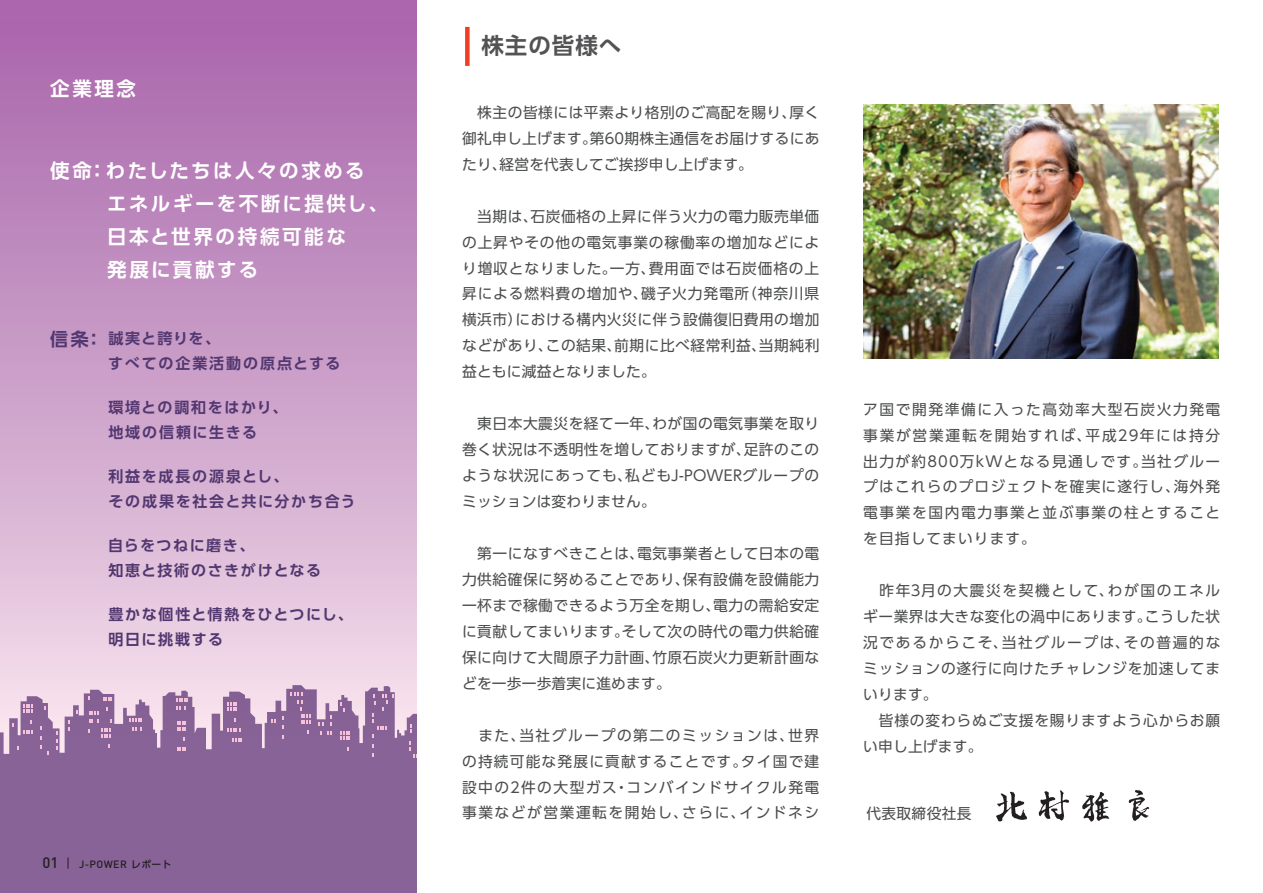
<style>
.page{position:relative;width:1263px;height:893px;background:#fff}
.page>*{position:absolute;margin:0;border:0;box-sizing:border-box;transform-origin:0 0}
.t1{font:700 22.5px "UD Shin Go Pro De";letter-spacing:.045em;color:#535355}
.t2{font:700 19.5px/33px "UD Shin Go Pro De";letter-spacing:.13em;color:#fff}
.t3{font:700 18px "UD Shin Go Pro De";color:#523770}
.t4{font:700 15px/24.8px "UD Shin Go Pro De";letter-spacing:.11em;color:#523770}
.t5{font:500 15px "DIN";color:#231f20}
.t6{font:14.7px/26px "UD Shin Go Pro";letter-spacing:.035em;color:#4b4c4d;text-align:justify}
.t7{font:14.7px/26px "UD Shin Go Pro";letter-spacing:.06em;color:#4b4c4d}
.t8{font:500 10.5px "DIN";letter-spacing:.04em;color:#231f20}
.s1{font-family:"UD Shin Go Pro";font-size:9.75px}
</style>
<div class="page">
<svg style="left:0;top:0;width:417px;height:685px;background:#c99bc7"></svg>
<svg style="left:0;top:685px;width:417px;height:208px;background:#9471a0"></svg>
<svg style="left:23px;top:704px;width:10px;height:9px"></svg>
<svg style="left:23px;top:730px;width:10px;height:3px"></svg>
<svg style="left:271px;top:719px;width:4px;height:4px"></svg>
<svg style="left:68px;top:720px;width:2px;height:10px"></svg>
<svg style="left:103px;top:697px;width:9px;height:3px"></svg>
<svg style="left:340px;top:702px;width:5px;height:10px"></svg>
<svg style="left:373px;top:694px;width:21px;height:44px"></svg>
<svg style="left:410px;top:724px;width:2px;height:9px"></svg>
<svg style="left:409px;top:741px;width:8px;height:17px"></svg>
<svg style="left:129px;top:718px;width:13px;height:13px"></svg>
<svg style="left:176px;top:698px;width:12px;height:12px"></svg>
<svg style="left:56px;top:731px;width:2px;height:19px"></svg>
<svg style="left:177px;top:721px;width:9px;height:10px"></svg>
<svg style="left:177px;top:747px;width:9px;height:4px"></svg>
<svg style="left:228px;top:702px;width:9px;height:9px"></svg>
<svg style="left:290px;top:692px;width:20px;height:32px"></svg>
<svg style="left:232px;top:738px;width:10px;height:3px"></svg>
<svg style="left:228px;top:728px;width:13px;height:4px"></svg>
<svg style="left:88px;top:707px;width:23px;height:31px"></svg>
<svg style="left:318px;top:715px;width:14px;height:20px"></svg>
<svg style="left:341px;top:731px;width:9px;height:9px"></svg>
<img style="left:863px;top:104px;width:356px;height:254px">
<div style="left:465px;top:27px;width:5px;height:39px;background:#ef3e22"></div>
<svg style="left:996px;top:790px;width:154px;height:32px"></svg>
<svg style="left:68px;top:857px;width:1px;height:12px"></svg>
<h2 class="t2" style="left:50px;top:72px;width:87px">企業理念</h2>
<h2 class="t2" style="left:107px;top:154px;width:282px;text-indent:-57px">使命：わたしたちは人々の求めるエネルギーを不断に提供し、日本と世界の持続可能な<br>発展に貢献する</h2>
<p class="t3" style="left:50px;top:324px;width:54px">信条：</p>
<p class="t4" style="left:108px;top:326px;width:234px">誠実と誇りを、<br>すべての企業活動の原点とする</p>
<p class="t4" style="left:108px;top:395px;width:181px">環境との調和をはかり、地域の信頼に生きる</p>
<p class="t4" style="left:108px;top:464px;width:248px">利益を成長の源泉とし、<br>その成果を社会と共に分かち合う</p>
<p class="t4" style="left:108px;top:533px;width:214px">自らをつねに磨き、<br>知恵と技術のさきがけとなる</p>
<p class="t4" style="left:108px;top:602px;width:246px">豊かな個性と情熱をひとつにし、明日に挑戦する</p>
<p class="t5" style="left:43px;top:853px;width:17px">01</p>
<p class="t8" style="left:79px;top:857px;width:94px">J-POWER <span class="s1">レポート</span></p>
<h1 class="t1" style="left:481px;top:27px;width:142px">株主の皆様へ</h1>
<p class="t6" style="left:462px;top:99px;width:359px">　株主の皆様には平素より格別のご高配を賜り、厚く御礼申し上げます。第60期株主通信をお届けするにあたり、経営を代表してご挨拶申し上げます。</p>
<p class="t6" style="left:462px;top:203px;width:359px">　当期は、石炭価格の上昇に伴う火力の電力販売単価の上昇やその他の電気事業の稼働率の増加などにより増収となりました。一方、費用面では石炭価格の上昇による燃料費の増加や、磯子火力発電所（神奈川県横浜市）における構内火災に伴う設備復旧費用の増加などがあり、この結果、前期に比べ経常利益、当期純利益ともに減益となりました。</p>
<p class="t6" style="left:462px;top:410px;width:359px">　東日本大震災を経て一年、わが国の電気事業を取り巻く状況は不透明性を増しておりますが、足許のこのような状況にあっても、私どもJ-POWERグループのミッションは変わりません。</p>
<p class="t6" style="left:462px;top:540px;width:359px">　第一になすべきことは、電気事業者として日本の電力供給確保に努めることであり、保有設備を設備能力一杯まで稼働できるよう万全を期し、電力の需給安定に貢献してまいります。そして次の時代の電力供給確保に向けて大間原子力計画、竹原石炭火力更新計画などを一歩一歩着実に進めます。</p>
<p class="t6" style="left:462px;top:722px;width:359px">　また、当社グループの第二のミッションは、世界の持続可能な発展に貢献することです。タイ国で建設中の2件の大型ガス・コンバインドサイクル発電事業などが営業運転を開始し、さらに、インドネシ</p>
<p class="t6" style="left:863px;top:396px;width:359px">ア国で開発準備に入った高効率大型石炭火力発電事業が営業運転を開始すれば、平成29年には持分出力が約800万kWとなる見通しです。当社グループはこれらのプロジェクトを確実に遂行し、海外発電事業を国内電力事業と並ぶ事業の柱とすることを目指してまいります。</p>
<p class="t7" style="left:863px;top:577px;width:359px">　昨年3月の大震災を契機として、わが国のエネルギー業界は大きな変化の渦中にあります。こうした状況であるからこそ、当社グループは、その普遍的なミッションの遂行に向けたチャレンジを加速してまいります。<br>　皆様の変わらぬご支援を賜りますよう心からお願い申し上げます。</p>
<p class="t6" style="left:866px;top:800px;width:107px">代表取締役社長</p>
</div>
